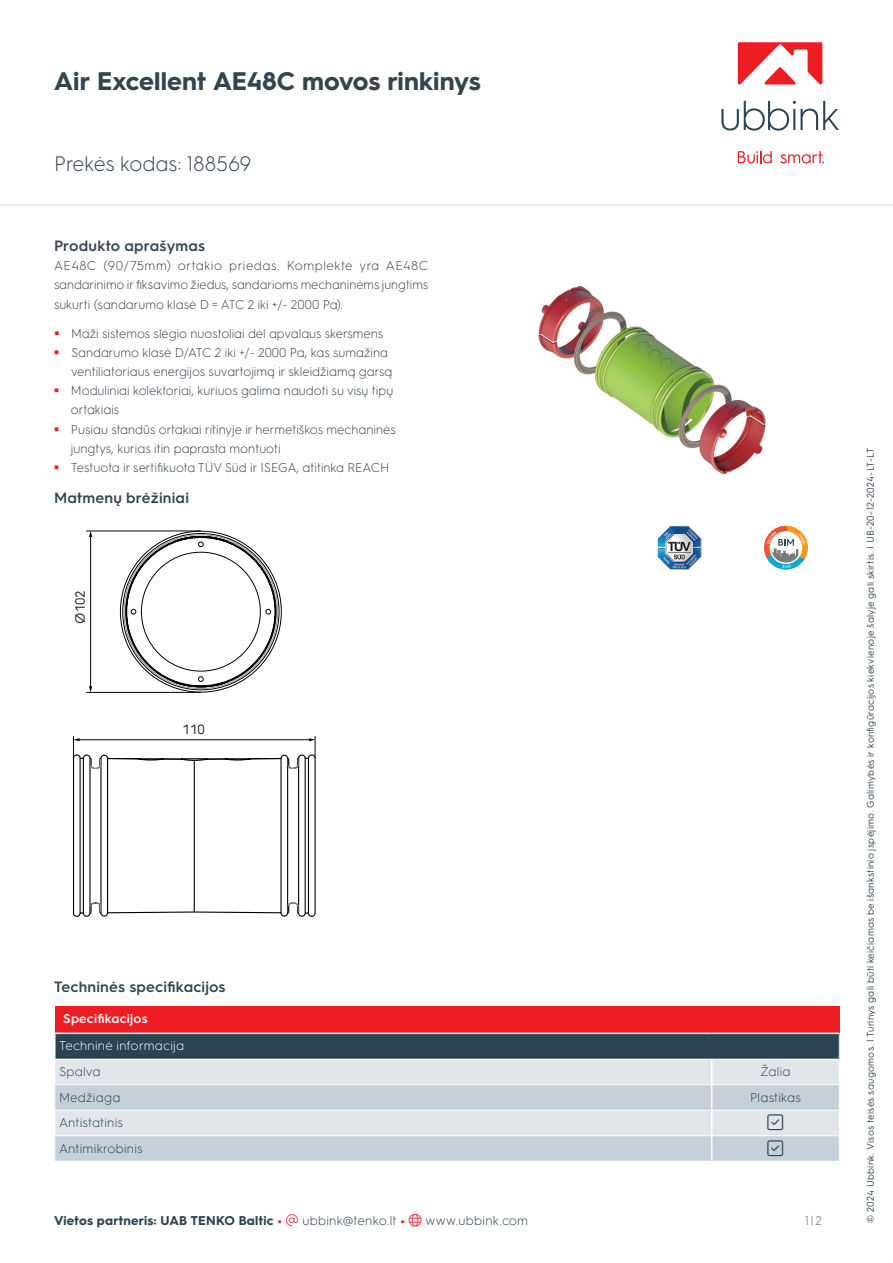
<style>
.page{position:relative;width:893px;height:1263px;background:#fff}
.page>*{position:absolute;margin:0;border:0;box-sizing:border-box;transform-origin:0 0}
.t1{font:700 25.5px "HGS3";color:#33444f}
.t2{font:300 21px "HGS3";color:#33444f}
.t3{font:300 18px "Font Awesome 6 Pro";color:#2c4354}
.t4{font:600 15px "HGS3";letter-spacing:.01em;color:#33444f}
.t5{font:13.5px "HGS3";color:#211d1e}
.t6{font:300 12.75px/19.2px "HGS3";color:#33444f;text-align:justify}
.t7{font:700 12.75px "HGS3";letter-spacing:.015em;color:#2c424c}
.t8{font:300 12.75px "HGS3";letter-spacing:.015em;color:#2c4354}
.t9{font:300 12.75px "HGS3";letter-spacing:.02em;color:#fff}
.t10{font:600 12.75px "HGS3";letter-spacing:.015em;color:#fff}
.t11{font:300 12.75px "HGS3";color:#66737c}
.t12{font:9.75px "HGS3";letter-spacing:.03em;color:#33444f}
.s1{color:#e31e25}
.s2{color:#ee1f2d}
.s3{font-weight:300}
</style>
<div class="page">
<div style="left:55px;top:1006px;width:784px;height:27px;background:#ee1d23"></div>
<div style="left:55px;top:1033px;width:784px;height:26px;background:#2c4354"></div>
<div style="left:55px;top:1060px;width:784px;height:24px;background:#e2e6eb"></div>
<svg style="left:55px;top:1085px;width:784px;height:76px;background:#d0d7df"></svg>
<hr style="left:54px;top:1032px;width:658px;height:2px;background:#fff">
<hr style="left:712px;top:1032px;width:127px;height:2px;background:#fff">
<hr style="left:54px;top:1034px;width:2px;height:25px;background:#fff">
<hr style="left:55px;top:1110px;width:657px;height:1px;background:#fff">
<hr style="left:712px;top:1110px;width:127px;height:1px;background:#fff">
<hr style="left:55px;top:1135px;width:657px;height:1px;background:#fff">
<hr style="left:712px;top:1135px;width:127px;height:1px;background:#fff">
<svg style="left:711px;top:1060px;width:1px;height:101px"></svg>
<svg style="left:839px;top:1034px;width:1px;height:25px"></svg>
<svg style="left:764px;top:525px;width:44px;height:45px"></svg>
<img style="left:658px;top:526px;width:43px;height:44px">
<img style="left:538px;top:286px;width:228px;height:189px">
<hr style="left:90px;top:536px;width:1px;height:151px;background:#040503">
<svg style="left:89px;top:686px;width:3px;height:6px"></svg>
<svg style="left:89px;top:532px;width:3px;height:5px"></svg>
<hr style="left:86px;top:692px;width:115px;height:1px;background:#040503">
<hr style="left:86px;top:531px;width:115px;height:1px;background:#040503">
<svg style="left:73px;top:736px;width:243px;height:181px"></svg>
<svg style="left:120px;top:530px;width:162px;height:163px"></svg>
<hr style="left:0;top:204px;width:893px;height:2px;background:#e1e4e6">
<svg style="left:721px;top:101px;width:118px;height:30px"></svg>
<svg style="left:738px;top:151px;width:34px;height:13px"></svg>
<svg style="left:780px;top:151px;width:44px;height:13px"></svg>
<svg style="left:738px;top:42px;width:84px;height:43px"></svg>
<svg style="left:768px;top:1115px;width:15px;height:15px"></svg>
<svg style="left:768px;top:1140px;width:15px;height:16px"></svg>
<h1 class="t1" style="left:54px;top:63px;width:428px">Air Excellent AE48C movos rinkinys</h1>
<h2 class="t2" style="left:54px;top:150px;width:199px">Prekės kodas: 188569</h2>
<p class="t4" style="left:54px;top:235px;width:153px">Produkto aprašymas</p>
<p class="t6" style="left:54px;top:255px;width:376px">AE48C (90/75mm) ortakio priedas. Komplekte yra AE48C sandarinimo ir fiksavimo žiedus, sandarioms mechaninėms jungtims sukurti (sandarumo klasė D = ATC 2 iki +/- 2000 Pa).</p>
<p class="t6" style="left:71px;top:323px;width:326px;text-align:left">Maži sistemos slėgio nuostoliai dėl apvalaus skersmens Sandarumo klasė D/ATC 2 iki +/- 2000 Pa, kas sumažina ventiliatoriaus energijos suvartojimą ir skleidžiamą garsą Moduliniai kolektoriai, kuriuos galima naudoti su visų tipų ortakiais<br>Pusiau standūs ortakiai ritinyje ir hermetiškos mechaninės jungtys, kurias itin paprasta montuoti<br>Testuota ir sertifikuota TÜV Süd ir ISEGA, atitinka REACH</p>
<p class="t4" style="left:54px;top:487px;width:136px">Matmenų brėžiniai</p>
<p class="t5" style="left:71px;top:624px;width:35px;rotate:-90deg">Ø102</p>
<p class="t5" style="left:183px;top:719px;width:24px">110</p>
<p class="t4" style="left:54px;top:976px;width:173px">Techninės specifikacijos</p>
<p class="t10" style="left:63px;top:1010px;width:86px">Specifikacijos</p>
<p class="t9" style="left:59px;top:1037px;width:127px">Techninė informacija</p>
<p class="t8" style="left:59px;top:1063px;width:43px">Spalva</p>
<p class="t8" style="left:760px;top:1063px;width:32px">Žalia</p>
<p class="t8" style="left:59px;top:1088px;width:63px">Medžiaga</p>
<p class="t8" style="left:750px;top:1088px;width:52px">Plastikas</p>
<p class="t8" style="left:59px;top:1114px;width:66px">Antistatinis</p>
<h3 class="t3" style="left:768px;top:1113px;width:17px">▲❑◆</h3>
<p class="t8" style="left:59px;top:1139px;width:85px">Antimikrobinis</p>
<h3 class="t3" style="left:768px;top:1139px;width:17px">▲❑◆</h3>
<p class="t7" style="left:54px;top:1211px;width:476px">Vietos partneris: UAB TENKO Baltic <span class="s1">•</span> <span class="s2">▼</span> <span class="s3">ubbink@tenko.lt</span> <span class="s1">•</span> <span class="s2">●□</span> <span class="s3">www.ubbink.com</span></p>
<p class="t11" style="left:805px;top:1211px;width:18px">1|2</p>
<p class="t12" style="left:864px;top:1222px;width:776px;rotate:-90deg">© 2024 Ubbink. Visos teisės saugomos. | Turinys gali būti keičiamas be išankstinio įspėjimo. Galimybės ir konfigūracijos kiekvienoje šalyje gali skirtis. | UB-20-12-2024-LT-LT</p>
</div>
